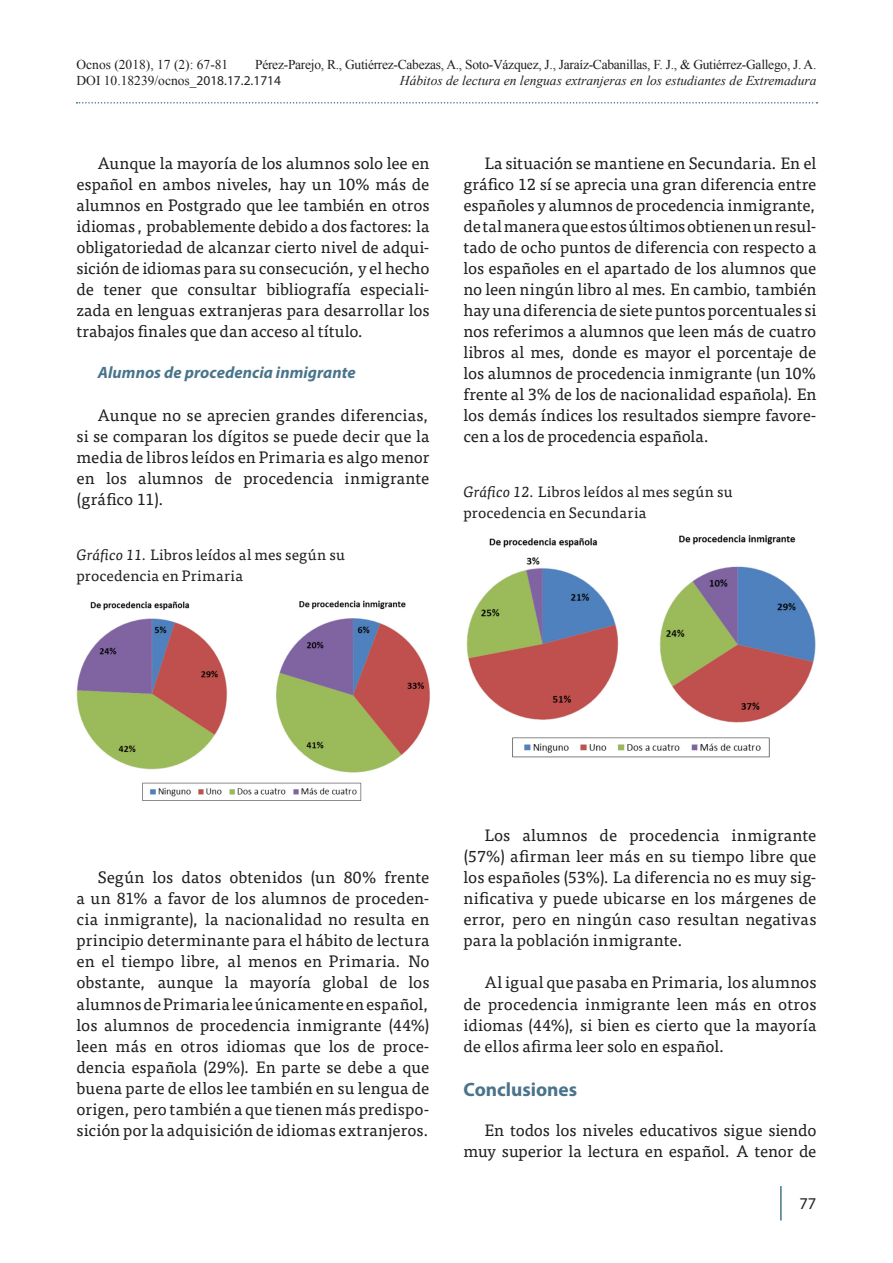
<style>
.page{position:relative;width:893px;height:1263px;background:#fff}
.page>*{position:absolute;margin:0;border:0;box-sizing:border-box;transform-origin:0 0}
.Apartado{font:700 19.35px "Myriad Pro";color:#49748a}
.Texto_corrido{font:16.5px/21px "Tisa Pro";color:#231f20;text-align:justify}
.Subapartado{font:italic 700 16.5px "Myriad Pro";letter-spacing:.005em;color:#49748a}
.t1{font:16.5px "Myriad Pro";color:#231f20}
.Título_tablas-gráfic{font:15px/21px "Tisa Pro";letter-spacing:.01em;color:#231f20}
.t2{font:13.5px "Times New Roman";letter-spacing:-.02em;color:#231f20}
.t3{font:italic 13.5px "Times New Roman";color:#231f20}
.t4{font:13.5px/16.2px "Times New Roman";color:#231f20}
.s1{font-family:"Myriad Pro"}
.s2{font-style:italic}
</style>
<div class="page">
<svg style="left:77px;top:102px;width:740px;height:2px"></svg>
<hr style="left:780px;top:1187px;width:2px;height:33px;background:#49748a">
<img style="left:76px;top:600px;width:354px;height:201px">
<img style="left:466px;top:535px;width:350px;height:223px">
<p class="t2" style="left:255px;top:55px;width:563px">Pérez-Parejo, R., Gutiérrez-Cabezas, A., Soto-Vázquez, J., Jaraíz-Cabanillas, F. J., &amp; Gutiérrez-Gallego, J. A.</p>
<p class="t3" style="left:400px;top:71px;width:418px">Hábitos de lectura en lenguas extranjeras en los estudiantes de Extremadura</p>
<p class="t4" style="left:77px;top:56px;width:206px">Ocnos (2018), 17 (2): 67-81<br>DOI 10.18239/ocnos_<span class="s1">2018.17.2.1714</span></p>
<p class="Texto_corrido" style="left:77px;top:152px;width:354px;text-indent:21px">Aunque la mayoría de los alumnos solo lee en español en ambos niveles, hay un 10% más de alumnos en Postgrado que lee también en otros idiomas , probablemente debido a dos factores: la obligatoriedad de alcanzar cierto nivel de adqui&shy;sición de idiomas para su consecución, y el hecho de tener que consultar bibliografía especiali&shy;zada en lenguas extranjeras para desarrollar los trabajos finales que dan acceso al título.</p>
<p class="Subapartado" style="left:98px;top:362px;width:260px">Alumnos de procedencia inmigrante</p>
<p class="Texto_corrido" style="left:77px;top:404px;width:354px;text-indent:21px">Aunque no se aprecien grandes diferencias, si se comparan los dígitos se puede decir que la media de libros leídos en Primaria es algo menor en los alumnos de procedencia inmigrante (gráfico 11).</p>
<p class="Título_tablas-gráfic" style="left:77px;top:544px;width:270px"><span class="s2">Gráfico 11.</span> Libros leídos al mes según su procedencia en Primaria</p>
<p class="Texto_corrido" style="left:463px;top:152px;width:354px;text-indent:21px">La situación se mantiene en Secundaria. En el gráfico 12 sí se aprecia una gran diferencia entre españoles y alumnos de procedencia inmigrante, de tal manera que estos últimos obtienen un resul&shy;tado de ocho puntos de diferencia con respecto a los españoles en el apartado de los alumnos que no leen ningún libro al mes. En cambio, también hay una diferencia de siete puntos porcentuales si nos referimos a alumnos que leen más de cuatro libros al mes, donde es mayor el porcentaje de los alumnos de procedencia inmigrante (un 10% frente al 3% de los de nacionalidad española). En los demás índices los resultados siempre favore&shy;cen a los de procedencia española.</p>
<p class="Título_tablas-gráfic" style="left:463px;top:481px;width:271px"><span class="s2">Gráfico 12.</span> Libros leídos al mes según su procedencia en Secundaria</p>
<p class="Texto_corrido" style="left:77px;top:866px;width:354px;text-indent:21px">Según los datos obtenidos (un 80% frente a un 81% a favor de los alumnos de proceden&shy;cia inmigrante), la nacionalidad no resulta en principio determinante para el hábito de lectura en el tiempo libre, al menos en Primaria. No obstante, aunque la mayoría global de los alumnos de Primaria lee únicamente en español, los alumnos de procedencia inmigrante (44%) leen más en otros idiomas que los de proce&shy;dencia española (29%). En parte se debe a que buena parte de ellos lee también en su lengua de origen, pero también a que tienen más predispo&shy;sición por la adquisición de idiomas extranjeros.</p>
<p class="Texto_corrido" style="left:463px;top:824px;width:354px;text-indent:21px">Los alumnos de procedencia inmigrante (57%) afirman leer más en su tiempo libre que los españoles (53%). La diferencia no es muy sig&shy;nificativa y puede ubicarse en los márgenes de error, pero en ningún caso resultan negativas para la población inmigrante.</p>
<p class="Texto_corrido" style="left:463px;top:971px;width:354px;text-indent:21px">Al igual que pasaba en Primaria, los alumnos de procedencia inmigrante leen más en otros idiomas (44%), si bien es cierto que la mayoría de ellos afirma leer solo en español.</p>
<p class="Apartado" style="left:463px;top:1077px;width:115px">Conclusiones</p>
<p class="Texto_corrido" style="left:463px;top:1118px;width:354px;text-align:right">En todos los niveles educativos sigue siendo muy superior la lectura en español. A tenor de</p>
<p class="t1" style="left:799px;top:1194px;width:18px">77</p>
</div>
